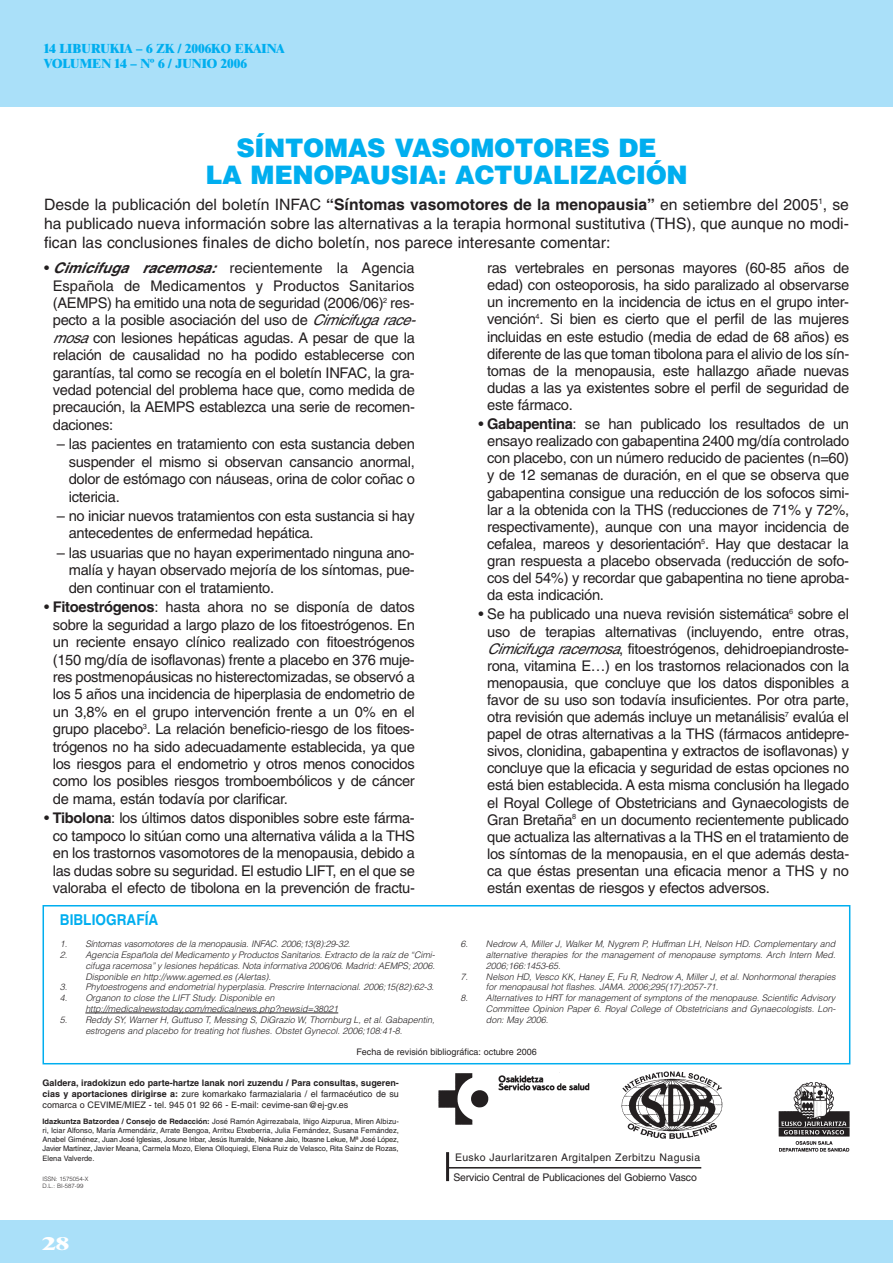
<style>
.page{position:relative;width:893px;height:1263px;background:#fff}
.page>*{position:absolute;margin:0;border:0;box-sizing:border-box;transform-origin:0 0}
.t1{font:900 25.5px/26.5px "Helvetica";letter-spacing:-.015em;color:#00aeef;text-align:center}
.t2{font:800 18px "Times";color:#fff;scale:1.5 1}
.t3{font:15.75px/18.9px "Helvetica";color:#231f20;text-align:justify}
.t4{font:700 15px "Helvetica";color:#00aeef;scale:.91 1}
.t5{font:14.7px/17.1px "Helvetica";letter-spacing:-.02em;color:#231f20;text-align:justify}
.t6{font:800 12.75px/15.3px "Times";color:#00aeef}
.t7{font:10.5px/19.5px "Helvetica";letter-spacing:.01em;color:#231f20}
.t8{font:italic 300 9px/10.8px "Helvetica";letter-spacing:-.005em;color:#231f20;text-align:justify}
.t9{font:9px/10.8px "Helvetica";color:#231f20;text-align:justify}
.t10{font:7.5px/9px "Helvetica";letter-spacing:-.005em;color:#231f20;text-align:justify}
.t11{font:300 6px/7.2px "Helvetica";color:#231f20}
.s1{font-weight:700}
.s2{font-weight:700;font-style:italic}
.s3{font-style:italic}
</style>
<div class="page">
<div style="left:0;top:0;width:893px;height:106px;background:#aae0f9"></div>
<div style="left:0;top:1220px;width:893px;height:43px;background:#aae0f9"></div>
<div style="left:43px;top:905px;width:807px;height:159px;border:2px solid #00aeef"></div>
<hr style="left:85px;top:1013px;width:98px;height:1px;background:#231f20">
<hr style="left:182px;top:1013px;width:156px;height:1px;background:#231f20">
<img style="left:438px;top:1072px;width:152px;height:53px">
<img style="left:778px;top:1082px;width:72px;height:70px">
<img style="left:621px;top:1071px;width:102px;height:68px">
<hr style="left:448px;top:1167px;width:253px;height:1px;background:#231f20">
<hr style="left:446px;top:1152px;width:3px;height:29px;background:#231f20">
<p class="t6" style="left:44px;top:42px;width:242px">14 LIBURUKIA – 6 ZK / 2006KO EKAINA<br>VOLUMEN 14 – Nº 6 / JUNIO 2006</p>
<h1 class="t1" style="left:205px;top:137px;width:484px">SÍNTOMAS VASOMOTORES DE<br>LA MENOPAUSIA: ACTUALIZACIÓN</h1>
<p class="t3" style="left:44px;top:196px;width:806px">Desde la publicación del boletín INFAC <span class="s1">“Síntomas vasomotores de la menopausia”</span> en setiembre del 2005<sup>1</sup>, se ha publicado nueva información sobre las alternativas a la terapia hormonal sustitutiva (THS), que aunque no modi&shy;fican las conclusiones finales de dicho boletín, nos parece interesante comentar:</p>
<p class="t5" style="left:53px;top:261px;width:366px;text-align:left;text-indent:-9px">• <span class="s2">Cimicifuga racemosa:</span> recientemente la Agencia Española de Medicamentos y Productos Sanitarios (AEMPS) ha emitido una nota de seguridad (2006/06)<sup>2</sup> res&shy;pecto a la posible asociación del uso de <span class="s3">Cimicifuga race&shy;mosa</span> con lesiones hepáticas agudas. A pesar de que la relación de causalidad no ha podido establecerse con garantías, tal como se recogía en el boletín INFAC, la gra&shy;vedad potencial del problema hace que, como medida de precaución, la AEMPS establezca una serie de recomen&shy;daciones:</p>
<p class="t5" style="left:69px;top:437px;width:348px;text-indent:-12px">– las pacientes en tratamiento con esta sustancia deben suspender el mismo si observan cansancio anormal, dolor de estómago con náuseas, orina de color coñac o ictericia.</p>
<p class="t5" style="left:69px;top:508px;width:348px;text-indent:-12px">– no iniciar nuevos tratamientos con esta sustancia si hay antecedentes de enfermedad hepática.</p>
<p class="t5" style="left:69px;top:545px;width:347px;text-indent:-12px">– las usuarias que no hayan experimentado ninguna ano&shy;malía y hayan observado mejoría de los síntomas, pue&shy;den continuar con el tratamiento.</p>
<p class="t5" style="left:53px;top:600px;width:364px;text-indent:-9px">• <span class="s1">Fitoestrógenos</span>: hasta ahora no se disponía de datos sobre la seguridad a largo plazo de los fitoestrógenos. En un reciente ensayo clínico realizado con fitoestrógenos (150 mg/día de isoflavonas) frente a placebo en 376 muje&shy;res postmenopáusicas no histerectomizadas, se observó a los 5 años una incidencia de hiperplasia de endometrio de un 3,8% en el grupo intervención frente a un 0% en el grupo placebo<sup>3</sup>. La relación beneficio-riesgo de los fitoes&shy;trógenos no ha sido adecuadamente establecida, ya que los riesgos para el endometrio y otros menos conocidos como los posibles riesgos tromboembólicos y de cáncer de mama, están todavía por clarificar.</p>
<p class="t5" style="left:44px;top:811px;width:372px;text-align:center">• <span class="s1">Tibolona</span>: los últimos datos disponibles sobre este fárma&shy;co tampoco lo sitúan como una alternativa válida a la THS en los trastornos vasomotores de la menopausia, debido a las dudas sobre su seguridad. El estudio LIFT, en el que se valoraba el efecto de tibolona en la prevención de fractu-</p>
<p class="t5" style="left:487px;top:261px;width:364px">ras vertebrales en personas mayores (60-85 años de edad) con osteoporosis, ha sido paralizado al observarse un incremento en la incidencia de ictus en el grupo inter&shy;vención<sup>4</sup>. Si bien es cierto que el perfil de las mujeres incluidas en este estudio (media de edad de 68 años) es diferente de las que toman tibolona para el alivio de los sín&shy;tomas de la menopausia, este hallazgo añade nuevas dudas a las ya existentes sobre el perfil de seguridad de este fármaco.</p>
<p class="t5" style="left:487px;top:417px;width:364px;text-indent:-9px">• <span class="s1">Gabapentina</span>: se han publicado los resultados de un ensayo realizado con gabapentina 2400 mg/día controlado con placebo, con un número reducido de pacientes (n=60) y de 12 semanas de duración, en el que se observa que gabapentina consigue una reducción de los sofocos simi&shy;lar a la obtenida con la THS (reducciones de 71% y 72%, respectivamente), aunque con una mayor incidencia de cefalea, mareos y desorientación<sup>5</sup>. Hay que destacar la gran respuesta a placebo observada (reducción de sofo&shy;cos del 54%) y recordar que gabapentina no tiene aproba&shy;da esta indicación.</p>
<p class="t5" style="left:487px;top:607px;width:364px;text-indent:-9px">• Se ha publicado una nueva revisión sistemática<sup>6</sup> sobre el uso de terapias alternativas (incluyendo, entre otras, <span class="s3">Cimicifuga racemosa</span>, fitoestrógenos, dehidroepiandroste&shy;rona, vitamina E…) en los trastornos relacionados con la menopausia, que concluye que los datos disponibles a favor de su uso son todavía insuficientes. Por otra parte, otra revisión que además incluye un metanálisis<sup>7</sup> evalúa el papel de otras alternativas a la THS (fármacos antidepre&shy;sivos, clonidina, gabapentina y extractos de isoflavonas) y concluye que la eficacia y seguridad de estas opciones no está bien establecida. A esta misma conclusión ha llegado el Royal College of Obstetricians and Gynaecologists de Gran Bretaña<sup>8</sup> en un documento recientemente publicado que actualiza las alternativas a la THS en el tratamiento de los síntomas de la menopausia, en el que además desta&shy;ca que éstas presentan una eficacia menor a THS y no están exentas de riesgos y efectos adversos.</p>
<p class="t4" style="left:60px;top:914px;width:110px">BIBLIOGRAFÍA</p>
<p class="t8" style="left:60px;top:939px;width:292px">1. Síntomas vasomotores de la menopausia. INFAC. 2006;13(8):29-32.</p>
<p class="t8" style="left:85px;top:950px;width:351px;text-indent:-25px">2. Agencia Española del Medicamento y Productos Sanitarios. Extracto de la raíz de “Cimi&shy;cifuga racemosa” y lesiones hepáticas. Nota informativa 2006/06. Madrid: AEMPS; 2006.<br>Disponible en http://www.agemed.es (Alertas).</p>
<p class="t8" style="left:60px;top:983px;width:376px">3. Phytoestrogens and endometrial hyperplasia. Prescrire Internacional. 2006;15(82):62-3.</p>
<p class="t8" style="left:85px;top:993px;width:254px;text-indent:-26px">4. Organon to close the LIFT Study. Disponible en http://medicalnewstoday.com/medicalnews.php?newsid=38021</p>
<p class="t8" style="left:85px;top:1015px;width:351px;text-indent:-25px">5. Reddy SY, Warner H, Guttuso T, Messing S, DiGrazio W, Thornburg L, et al. Gabapentin, estrogens and placebo for treating hot flushes. Obstet Gynecol. 2006;108:41-8.</p>
<p class="t8" style="left:486px;top:939px;width:351px;text-indent:-25px">6. Nedrow A, Miller J, Walker M, Nygrem P, Huffman LH, Nelson HD. Complementary and alternative therapies for the management of menopause symptoms. Arch Intern Med.<br>2006;166:1453-65.</p>
<p class="t8" style="left:486px;top:972px;width:351px;text-indent:-26px">7. Nelson HD, Vesco KK, Haney E, Fu R, Nedrow A, Miller J, et al. Nonhormonal therapies for menopausal hot flashes. JAMA. 2006;295(17):2057-71.</p>
<p class="t8" style="left:486px;top:993px;width:351px;text-indent:-25px">8. Alternatives to HRT for management of symptons of the menopause. Scientific Advisory Committee Opinion Paper 6. Royal College of Obstetricians and Gynaecologists. Lon&shy;don: May 2006.</p>
<p class="t9" style="left:356px;top:1047px;width:182px">Fecha de revisión bibliográfica: octubre 2006</p>
<p class="t9" style="left:43px;top:1078px;width:358px"><span class="s1">Galdera, iradokizun edo parte-hartze lanak nori zuzendu / Para consultas, sugeren&shy;cias y aportaciones dirigirse a:</span> zure komarkako farmazialaria / el farmacéutico de su comarca o CEVIME/MIEZ - tel. 945 01 92 66 - E-mail: cevime-san@ej-gv.es</p>
<p class="t10" style="left:43px;top:1118px;width:358px"><span class="s1">Idazkuntza Batzordea / Consejo de Redacción:</span> José Ramón Agirrezabala, Iñigo Aizpurua, Miren Albizu&shy;ri, Iciar Alfonso, María Armendáriz, Arrate Bengoa, Arritxu Etxeberria, Julia Fernández, Susana Fernández, Anabel Giménez, Juan José Iglesias, Josune Iribar, Jesús Iturralde, Nekane Jaio, Itxasne Lekue, Mª José López, Javier Martínez, Javier Meana, Carmela Mozo, Elena Olloquiegi, Elena Ruiz de Velasco, Rita Sainz de Rozas,</p>
<p class="t10" style="left:43px;top:1155px;width:53px">Elena Valverde.</p>
<p class="t11" style="left:43px;top:1176px;width:47px">ISSN: 1575054-X<br>D.L.: BI-587-99</p>
<p class="t2" style="left:42px;top:1237px;width:20px">28</p>
<p class="t7" style="left:453px;top:1149px;width:248px">Eusko Jaurlaritzaren Argitalpen Zerbitzu Nagusia<br>Servicio Central de Publicaciones del Gobierno Vasco</p>
</div>
